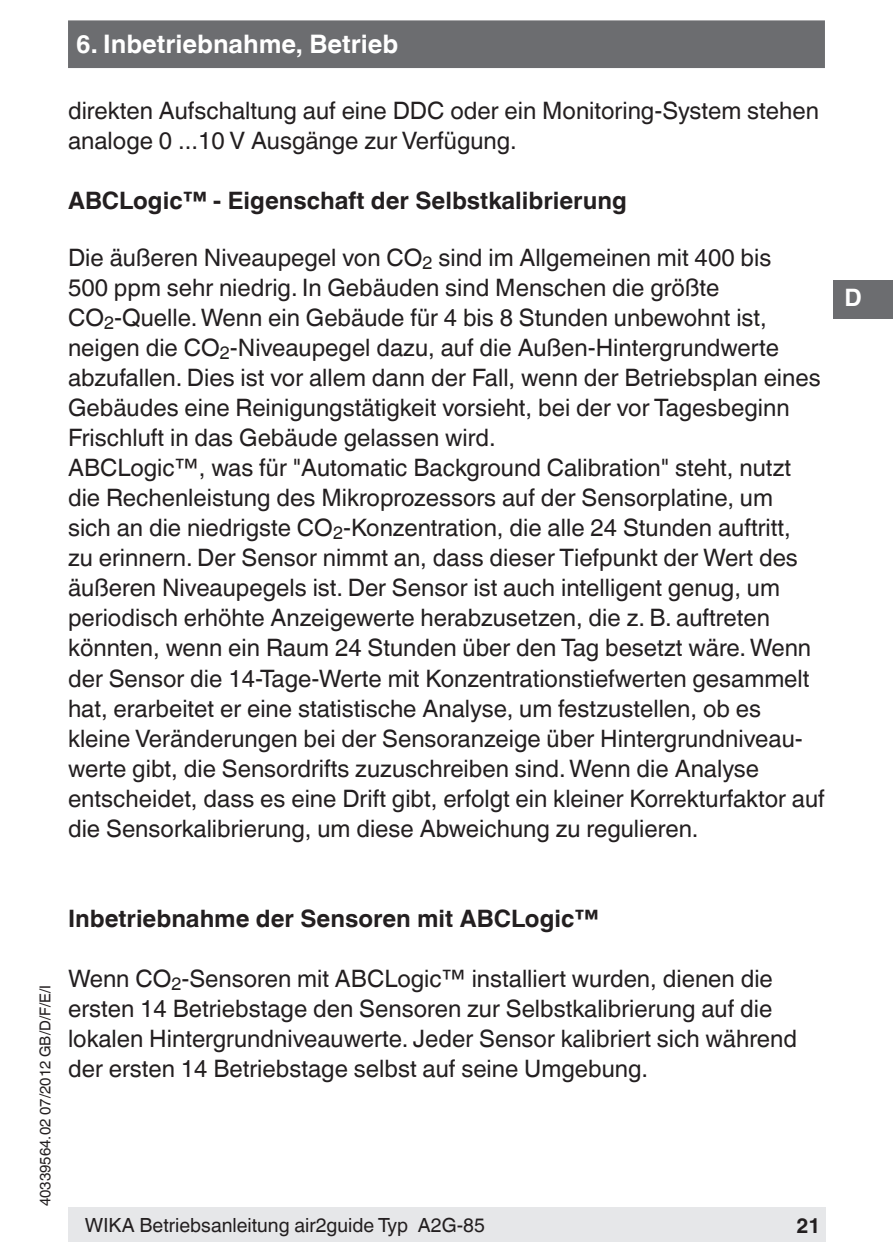
<style>
.page{position:relative;width:893px;height:1259px;background:#fff}
.page>*{position:absolute;margin:0;border:0;box-sizing:border-box;transform-origin:0 0}
.t1{font:700 25.5px "Helvetica World";color:#fff}
.t2{font:24px/30px "Helvetica World";color:#231f20}
.t3{font:700 24px "Helvetica World";color:#231f20}
.t4{font:700 24px "Helvetica World";color:#fff}
.t5{font:700 21px "Helvetica World";color:#231f20}
.t6{font:19.5px "Helvetica World";color:#231f20}
.t7{font:15px "Helvetica World";color:#231f20}
</style>
<div class="page">
<div style="left:68px;top:1208px;width:758px;height:34px;background:#e6e7e9"></div>
<div style="left:68px;top:20px;width:757px;height:48px;background:#6c6d70;border:3px solid #6c6d70"></div>
<div style="left:833px;top:280px;width:60px;height:39px;background:#6c6d70"></div>
<p class="t1" style="left:76px;top:30px;width:324px">6. Inbetriebnahme, Betrieb</p>
<p class="t2" style="left:68px;top:96px;width:752px">direkten Aufschaltung auf eine DDC oder ein Monitoring-System stehen analoge 0 ...10 V Ausgänge zur Verfügung.</p>
<p class="t3" style="left:68px;top:187px;width:560px">ABCLogic™ - Eigenschaft der Selbstkalibrierung</p>
<p class="t2" style="left:68px;top:243px;width:758px">Die äußeren Niveaupegel von CO<sub>2</sub> sind im Allgemeinen mit 400 bis<br>500 ppm sehr niedrig. In Gebäuden sind Menschen die größte CO<sub>2</sub>-Quelle. Wenn ein Gebäude für 4 bis 8 Stunden unbewohnt ist, neigen die CO<sub>2</sub>-Niveaupegel dazu, auf die Außen-Hintergrundwerte abzufallen. Dies ist vor allem dann der Fall, wenn der Betriebsplan eines Gebäudes eine Reinigungstätigkeit vorsieht, bei der vor Tagesbeginn Frischluft in das Gebäude gelassen wird.<br>ABCLogic™, was für "Automatic Background Calibration" steht, nutzt die Rechenleistung des Mikroprozessors auf der Sensorplatine, um<br>sich an die niedrigste CO<sub>2</sub>-Konzentration, die alle 24 Stunden auftritt,<br>zu erinnern. Der Sensor nimmt an, dass dieser Tiefpunkt der Wert des äußeren Niveaupegels ist. Der Sensor ist auch intelligent genug, um periodisch erhöhte Anzeigewerte herabzusetzen, die z. B. auftreten könnten, wenn ein Raum 24 Stunden über den Tag besetzt wäre. Wenn der Sensor die 14-Tage-Werte mit Konzentrationstiefwerten gesammelt hat, erarbeitet er eine statistische Analyse, um festzustellen, ob es kleine Veränderungen bei der Sensoranzeige über Hintergrundniveau&shy;werte gibt, die Sensordrifts zuzuschreiben sind. Wenn die Analyse entscheidet, dass es eine Drift gibt, erfolgt ein kleiner Korrekturfaktor auf die Sensorkalibrierung, um diese Abweichung zu regulieren.</p>
<p class="t4" style="left:844px;top:284px;width:19px">D</p>
<p class="t7" style="left:36px;top:1206px;width:222px;rotate:-90deg">40339564.02 07/2012 GB/D/F/E/I</p>
<p class="t3" style="left:68px;top:904px;width:532px">Inbetriebnahme der Sensoren mit ABCLogic™</p>
<p class="t2" style="left:68px;top:963px;width:731px">Wenn CO<sub>2</sub>-Sensoren mit ABCLogic™ installiert wurden, dienen die ersten 14 Betriebstage den Sensoren zur Selbstkalibrierung auf die lokalen Hintergrundniveauwerte. Jeder Sensor kalibriert sich während der ersten 14 Betriebstage selbst auf seine Umgebung.</p>
<p class="t6" style="left:85px;top:1213px;width:401px">WIKA Betriebsanleitung air2guide Typ A2G-85</p>
<p class="t5" style="left:796px;top:1213px;width:26px">21</p>
</div>
